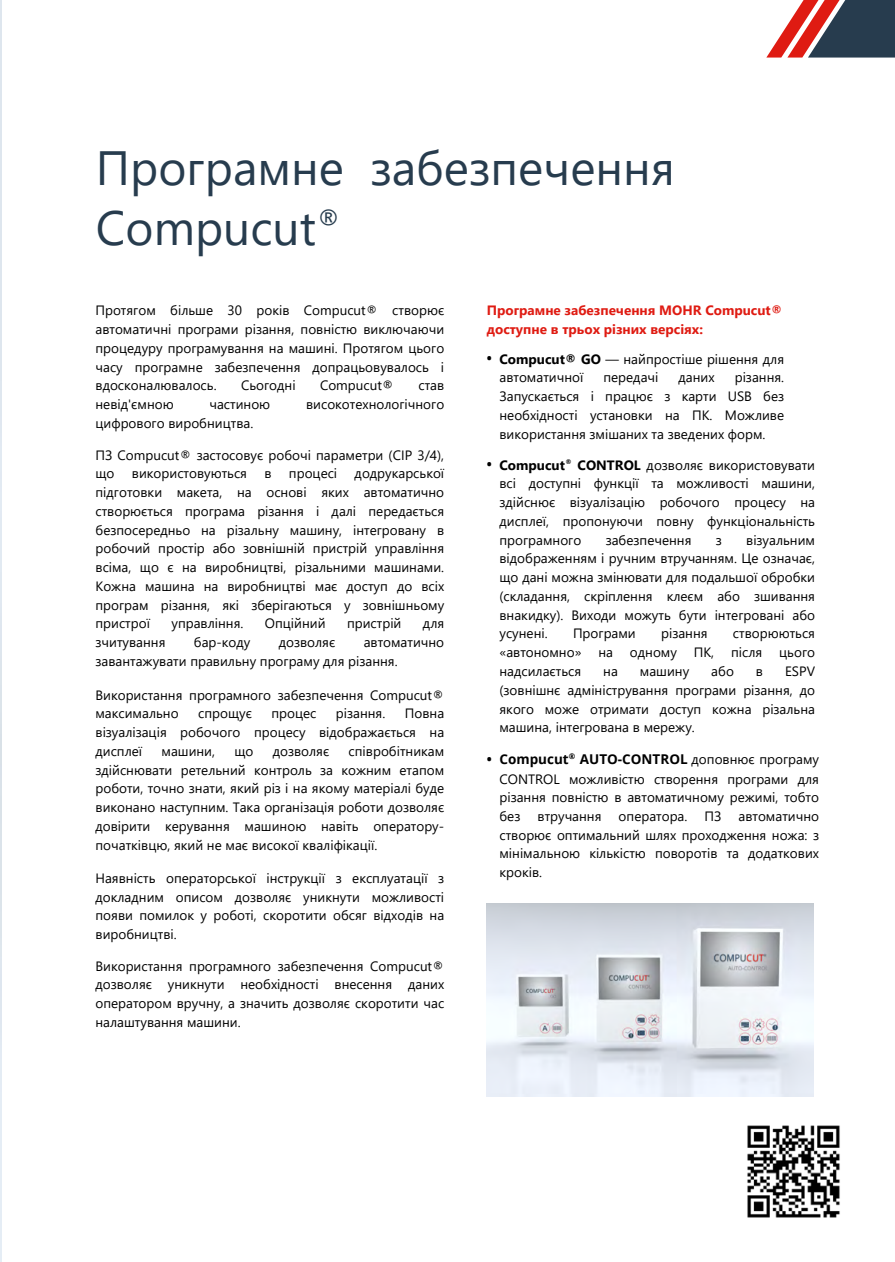
<style>
.page{position:relative;width:895px;height:1262px;background:#fff}
.page>*{position:absolute;margin:0;border:0;box-sizing:border-box;transform-origin:0 0}
.t1{font:48px/60px "Segoe UI";color:#273c4e}
.t2{font:13.5px/18.8px "Segoe UI";color:#000;text-align:justify}
.t3{font:700 13.5px/18.8px "Segoe UI";color:#df1b12}
.t4{font:700 13.5px "Open Sans";color:#000}
.s1{font-family:"Open Sans";font-weight:700}
.s2{font-weight:700}
.s3{font-family:"Segoe UI";font-weight:400}
</style>
<div class="page">
<img style="left:486px;top:903px;width:328px;height:192px">
<svg style="left:766px;top:0;width:129px;height:58px"></svg>
<img style="left:747px;top:1125px;width:93px;height:93px">
<h1 class="t1" style="left:96px;top:134px;width:581px">Програмне забезпечення<br>Compucut<sup>®</sup></h1>
<p class="t2" style="left:96px;top:300px;width:350px">Протягом більше 30 років Compucut® створює автоматичні програми різання, повністю виключаючи процедуру програмування на машині. Протягом цього часу програмне забезпечення допрацьовувалось і вдосконалювалось.</p>
<p class="t2" style="left:241px;top:375px;width:56px">Сьогодні</p>
<p class="t2" style="left:320px;top:375px;width:75px">Compucut®</p>
<p class="t2" style="left:418px;top:375px;width:27px">став</p>
<p class="t2" style="left:96px;top:394px;width:80px">невід'ємною</p>
<p class="t2" style="left:209px;top:394px;width:62px">частиною</p>
<p class="t2" style="left:306px;top:394px;width:140px">високотехнологічного</p>
<p class="t2" style="left:96px;top:412px;width:159px">цифрового виробництва.</p>
<p class="t2" style="left:96px;top:444px;width:350px">ПЗ Compucut® застосовує робочі параметри (CIP 3/4), що</p>
<p class="t2" style="left:132px;top:463px;width:117px">використовуються</p>
<p class="t2" style="left:264px;top:463px;width:9px">в</p>
<p class="t2" style="left:289px;top:463px;width:50px">процесі</p>
<p class="t2" style="left:96px;top:463px;width:350px;text-indent:259px">додрукарської підготовки макета, на основі яких автоматично створюється програма різання і далі передається безпосередньо на різальну машину, інтегровану в робочий простір або зовнішній пристрій управління всіма, що є на виробництві, різальними машинами.<br>Кожна машина на виробництві має доступ до всіх програм різання, які зберігаються у зовнішньому пристрої</p>
<p class="t2" style="left:171px;top:613px;width:73px">управління.</p>
<p class="t2" style="left:265px;top:613px;width:62px">Опційний</p>
<p class="t2" style="left:347px;top:613px;width:56px">пристрій</p>
<p class="t2" style="left:423px;top:613px;width:23px">для</p>
<p class="t2" style="left:96px;top:631px;width:71px">зчитування</p>
<p class="t2" style="left:194px;top:631px;width:58px">бар-коду</p>
<p class="t2" style="left:279px;top:631px;width:58px">дозволяє</p>
<p class="t2" style="left:96px;top:631px;width:350px;text-indent:268px">автоматично завантажувати правильну програму для різання.</p>
<p class="t2" style="left:96px;top:684px;width:350px">Використання програмного забезпечення Compucut® максимально</p>
<p class="t2" style="left:198px;top:703px;width:55px">спрощує</p>
<p class="t2" style="left:271px;top:703px;width:47px">процес</p>
<p class="t2" style="left:336px;top:703px;width:51px">різання.</p>
<p class="t2" style="left:96px;top:703px;width:350px;text-indent:309px">Повна візуалізація робочого процесу відображається на дисплеї</p>
<p class="t2" style="left:96px;top:740px;width:350px;text-indent:253px">співробітникам здійснювати ретельний контроль за кожним етапом роботи, точно знати, який різ і на якому матеріалі буде виконано наступним. Така організація роботи дозволяє довірити керування машиною навіть оператору&shy;початківцю, який не має високої кваліфікації.</p>
<p class="t2" style="left:96px;top:867px;width:350px">Наявність операторської інструкції з експлуатації з докладним описом дозволяє уникнути можливості появи помилок у роботі, скоротити обсяг відходів на виробництві.</p>
<p class="t2" style="left:96px;top:955px;width:350px">Використання програмного забезпечення Compucut® дозволяє уникнути необхідності внесення даних оператором вручну, а значить дозволяє скоротити час налаштування машини.</p>
<p class="t2" style="left:162px;top:740px;width:55px">машини,</p>
<p class="t2" style="left:234px;top:740px;width:21px">що</p>
<p class="t2" style="left:273px;top:740px;width:58px">дозволяє</p>
<p class="t3" style="left:487px;top:300px;width:297px">Програмне забезпечення MOHR Compucut® доступне в трьох різних версіях:</p>
<p class="t2" style="left:499px;top:348px;width:286px;text-indent:-13px"><span class="s1">•</span> <span class="s2">Compucut® GO</span> — найпростіше рішення для автоматичної</p>
<p class="t2" style="left:499px;top:367px;width:286px;text-indent:235px">різання.<br>Запускається і працює з карти USB без необхідності установки на ПК. Можливе використання змішаних та зведених форм.</p>
<p class="t2" style="left:499px;top:454px;width:317px;text-indent:-13px"><span class="s1">•</span> <span class="s2">Compucut</span><sup>®</sup> <span class="s2">CONTROL</span> дозволяє використовувати всі доступні функції та можливості машини, здійснює візуалізацію робочого процесу на дисплеї, пропонуючи повну функціональність програмного</p>
<p class="t2" style="left:603px;top:367px;width:56px">передачі</p>
<p class="t2" style="left:678px;top:367px;width:38px">даних</p>
<p class="t2" style="left:606px;top:529px;width:87px">забезпечення</p>
<p class="t2" style="left:716px;top:529px;width:8px">з</p>
<p class="t2" style="left:499px;top:529px;width:317px;text-indent:247px">візуальним відображенням і ручним втручанням. Це означає, що дані можна змінювати для подальшої обробки (складання, скріплення клеєм або зшивання внакидку). Виходи можуть бути інтегровані або усунені.</p>
<p class="t2" style="left:573px;top:623px;width:64px">Програми</p>
<p class="t2" style="left:661px;top:623px;width:48px">різання</p>
<p class="t2" style="left:733px;top:623px;width:84px">створюються</p>
<p class="t2" style="left:499px;top:641px;width:115px">«автономно» на</p>
<p class="t2" style="left:630px;top:641px;width:49px">одному</p>
<p class="t2" style="left:694px;top:641px;width:70px">ПК, після</p>
<p class="t2" style="left:779px;top:641px;width:37px">цього</p>
<p class="t2" style="left:499px;top:660px;width:83px">надсилається</p>
<p class="t2" style="left:603px;top:660px;width:16px">на</p>
<p class="t2" style="left:640px;top:660px;width:51px">машину</p>
<p class="t2" style="left:711px;top:660px;width:24px">або</p>
<p class="t2" style="left:756px;top:660px;width:9px">в</p>
<p class="t2" style="left:499px;top:660px;width:317px;text-indent:286px">ESPV (зовнішнє адміністрування програми різання, до якого може отримати доступ кожна різальна машина, інтегрована в мережу.</p>
<p class="t4" style="left:487px;top:749px;width:334px">• Compucut<sup>®</sup> AUTO-CONTROL <span class="s3">доповнює програму</span></p>
<p class="t2" style="left:499px;top:768px;width:321px">CONTROL можливістю створення програми для різання повністю в автоматичному режимі, тобто без</p>
<p class="t2" style="left:537px;top:805px;width:66px">втручання</p>
<p class="t2" style="left:619px;top:805px;width:70px">оператора.</p>
<p class="t2" style="left:704px;top:805px;width:18px">ПЗ</p>
<p class="t2" style="left:499px;top:805px;width:321px;text-indent:239px">автоматично створює оптимальний шлях проходження ножа: з мінімальною кількістю поворотів та додаткових кроків.</p>
</div>
